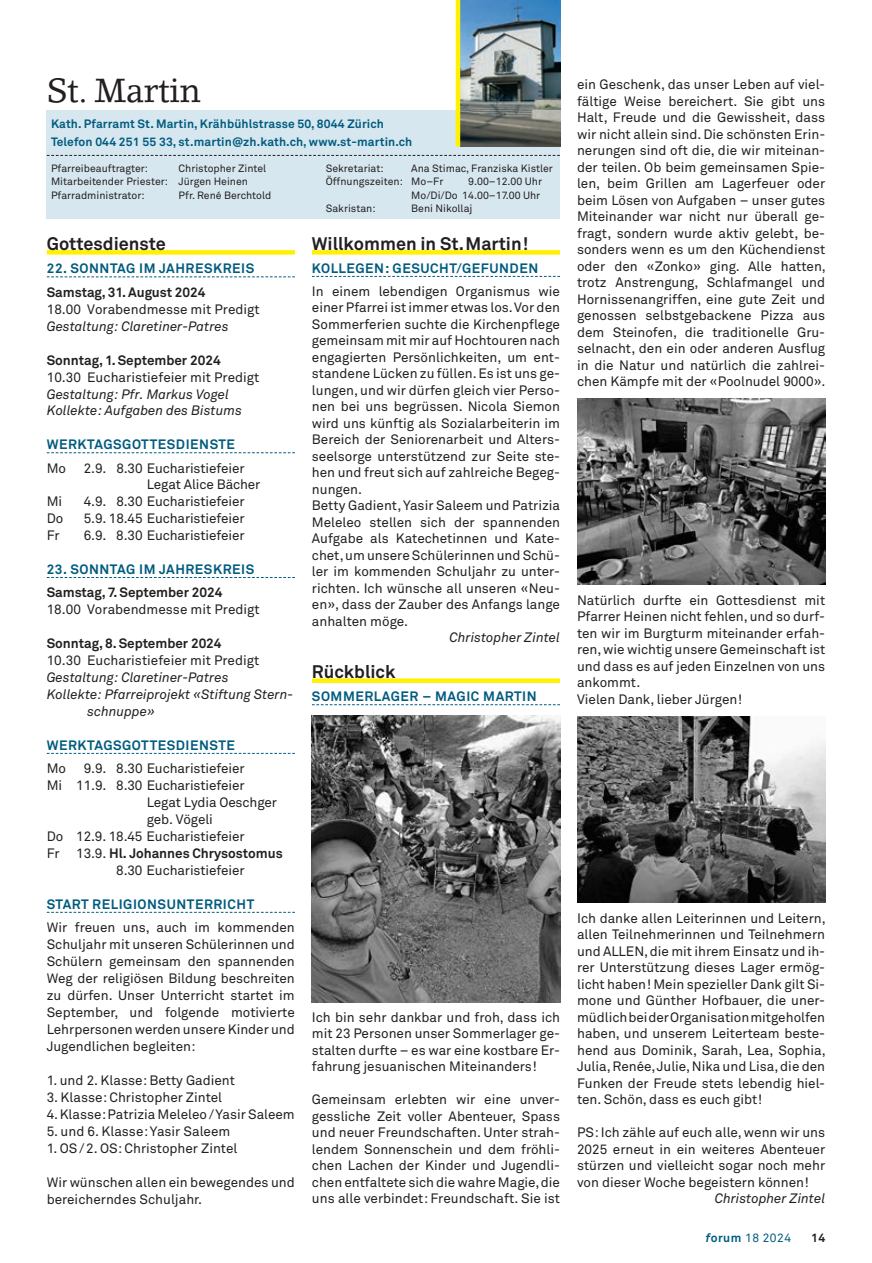
<style>
.page{position:relative;width:872px;height:1263px;background:#fff}
.page>*{position:absolute;margin:0;border:0;box-sizing:border-box;transform-origin:0 0}
.t1{font:33px "Lino Letter";letter-spacing:-.01em;color:#231f20}
.t2{font:700 18px "Akkurat Pro";color:#231f20}
.t3{font:13.5px/16.5px "Akkurat Pro";color:#231f20;text-align:justify}
.t4{font:italic 13.5px/17px "Akkurat Pro";letter-spacing:-.005em;color:#231f20}
.t5{font:700 13.5px "Akkurat Pro";letter-spacing:.04em;color:#005b7f}
.t6{font:700 13.5px "Akkurat Pro";letter-spacing:-.005em;color:#231f20}
.t7{font:700 12px/18px "Akkurat Pro";letter-spacing:.01em;color:#005b7f}
.t8{font:12px "Akkurat Pro";letter-spacing:.04em;color:#005b7f}
.t9{font:700 12px "Akkurat Pro";color:#231f20}
.t10{font:10.5px/13.5px "Akkurat Pro";color:#231f20}
.s1{font-weight:400}
.s2{font-weight:700;font-style:italic}
.s3{font-weight:700}
</style>
<div class="page">
<div style="left:47px;top:250px;width:248px;height:5px;background:#fff101"></div>
<svg style="left:47px;top:276px;width:248px;height:1px"></svg>
<svg style="left:47px;top:452px;width:248px;height:1px"></svg>
<svg style="left:47px;top:577px;width:248px;height:1px"></svg>
<svg style="left:47px;top:753px;width:248px;height:1px"></svg>
<svg style="left:47px;top:912px;width:248px;height:1px"></svg>
<div style="left:312px;top:250px;width:248px;height:5px;background:#fff101"></div>
<svg style="left:312px;top:276px;width:248px;height:1px"></svg>
<div style="left:312px;top:678px;width:248px;height:5px;background:#fff101"></div>
<svg style="left:312px;top:704px;width:248px;height:1px"></svg>
<div style="left:47px;top:111px;width:513px;height:108px;background:#d6e7ef"></div>
<img style="left:460px;top:0;width:100px;height:146px">
<hr style="left:456px;top:0;width:4px;height:146px;background:#fff101">
<svg style="left:47px;top:155px;width:513px;height:1px"></svg>
<img style="left:312px;top:716px;width:248px;height:286px">
<img style="left:577px;top:399px;width:248px;height:185px">
<img style="left:577px;top:717px;width:248px;height:185px">
<h1 class="t1" style="left:47px;top:70px;width:156px">St. Martin</h1>
<p class="t7" style="left:51px;top:115px;width:363px">Kath. Pfarramt St. Martin, Krähbühlstrasse 50, 8044 Zürich<br>Telefon 044 251 55 33, st.martin@zh.kath.ch, www.st-martin.ch</p>
<p class="t10" style="left:51px;top:162px;width:99px">Pfarreibeauftragter:</p>
<p class="t10" style="left:51px;top:162px;width:217px;text-indent:128px">Christopher Zintel<br>Mitarbeitender Priester: Jürgen Heinen<br>Pfarradministrator:</p>
<p class="t10" style="left:326px;top:162px;width:59px">Sekretariat:</p>
<p class="t10" style="left:326px;top:162px;width:229px;text-indent:86px">Ana Stimac, Franziska Kistler<br>Öffnungszeiten: Mo–Fr</p>
<p class="t10" style="left:411px;top:175px;width:132px;text-align:right">9.00–12.00 Uhr<br>Mo/Di/Do 14.00–17.00 Uhr</p>
<p class="t10" style="left:179px;top:189px;width:94px">Pfr. René Berchtold</p>
<h2 class="t2" style="left:47px;top:233px;width:121px">Gottesdienste</h2>
<p class="t5" style="left:47px;top:260px;width:209px">22. SONNTAG IM JAHRESKREIS</p>
<p class="t6" style="left:47px;top:284px;width:160px">Samstag, 31. August 2024</p>
<p class="t3" style="left:47px;top:301px;width:214px">18.00 Vorabendmesse mit Predigt</p>
<p class="t4" style="left:47px;top:318px;width:183px">Gestaltung: Claretiner-Patres</p>
<p class="t6" style="left:47px;top:351px;width:175px">Sonntag, 1. September 2024</p>
<p class="t3" style="left:47px;top:369px;width:214px">10.30 Eucharistiefeier mit Predigt</p>
<p class="t4" style="left:47px;top:386px;width:197px">Gestaltung: Pfr. Markus Vogel<br>Kollekte: Aufgaben des Bistums</p>
<p class="t5" style="left:47px;top:436px;width:190px">WERKTAGSGOTTESDIENSTE</p>
<p class="t3" style="left:47px;top:460px;width:21px">Mo</p>
<p class="t3" style="left:147px;top:460px;width:115px;text-indent:-63px">2.9. 8.30 Eucharistiefeier<br>Legat Alice Bächer</p>
<p class="t3" style="left:47px;top:494px;width:17px">Mi</p>
<p class="t3" style="left:84px;top:494px;width:162px">4.9. 8.30 Eucharistiefeier</p>
<p class="t3" style="left:47px;top:511px;width:18px">Do</p>
<p class="t3" style="left:84px;top:511px;width:162px">5.9. 18.45 Eucharistiefeier</p>
<p class="t3" style="left:47px;top:528px;width:14px">Fr</p>
<p class="t3" style="left:84px;top:528px;width:162px">6.9. 8.30 Eucharistiefeier</p>
<p class="t5" style="left:47px;top:561px;width:209px">23. SONNTAG IM JAHRESKREIS</p>
<p class="t6" style="left:47px;top:584px;width:177px">Samstag, 7. September 2024</p>
<p class="t3" style="left:47px;top:602px;width:214px">18.00 Vorabendmesse mit Predigt</p>
<p class="t6" style="left:47px;top:635px;width:176px">Sonntag, 8. September 2024</p>
<p class="t3" style="left:47px;top:653px;width:214px">10.30 Eucharistiefeier mit Predigt</p>
<p class="t4" style="left:47px;top:669px;width:183px">Gestaltung: Claretiner-Patres</p>
<p class="t4" style="left:47px;top:686px;width:248px">Kollekte: Pfarreiprojekt «Stiftung Stern-</p>
<p class="t4" style="left:87px;top:703px;width:69px">schnuppe»</p>
<p class="t5" style="left:47px;top:737px;width:190px">WERKTAGSGOTTESDIENSTE</p>
<p class="t3" style="left:47px;top:761px;width:21px">Mo</p>
<p class="t3" style="left:84px;top:761px;width:162px">9.9. 8.30 Eucharistiefeier</p>
<p class="t3" style="left:47px;top:778px;width:199px">Mi 11.9. 8.30 Eucharistiefeier</p>
<p class="t3" style="left:147px;top:795px;width:132px">Legat Lydia Oeschger</p>
<p class="t3" style="left:147px;top:812px;width:68px">geb. Vögeli</p>
<p class="t3" style="left:47px;top:829px;width:199px">Do 12.9. 18.45 Eucharistiefeier</p>
<p class="t6" style="left:47px;top:845px;width:237px"><span class="s1">Fr 13.9.</span> Hl. Johannes Chrysostomus</p>
<p class="t3" style="left:116px;top:862px;width:130px">8.30 Eucharistiefeier</p>
<p class="t5" style="left:47px;top:896px;width:209px">START RELIGIONSUNTERRICHT</p>
<p class="t3" style="left:47px;top:919px;width:250px;line-height:17px">Wir freuen uns, auch im kommenden Schuljahr mit unseren Schülerinnen und Schülern gemeinsam den spannenden Weg der religiösen Bildung beschreiten zu dürfen. Unser Unterricht startet im September, und folgende motivierte Lehrpersonen werden unsere Kinder und Jugendlichen begleiten:</p>
<p class="t3" style="left:47px;top:1072px;width:190px">1. und 2. Klasse: Betty Gadient</p>
<p class="t3" style="left:47px;top:1089px;width:177px">3. Klasse: Christopher Zintel</p>
<p class="t3" style="left:47px;top:1106px;width:250px">4. Klasse: Patrizia Meleleo/Yasir Saleem</p>
<p class="t3" style="left:47px;top:1123px;width:185px">5. und 6. Klasse: Yasir Saleem</p>
<p class="t3" style="left:47px;top:1140px;width:192px">1. OS/2. OS: Christopher Zintel</p>
<p class="t3" style="left:47px;top:1174px;width:250px;line-height:17px">Wir wünschen allen ein bewegendes und bereicherndes Schuljahr.</p>
<p class="t10" style="left:326px;top:202px;width:51px">Sakristan:</p>
<p class="t10" style="left:411px;top:202px;width:63px">Beni Nikollaj</p>
<h2 class="t2" style="left:312px;top:233px;width:218px">Willkommen in St.Martin!</h2>
<p class="t5" style="left:312px;top:260px;width:228px">KOLLEGEN: GESUCHT/GEFUNDEN</p>
<p class="t3" style="left:312px;top:283px;width:250px;text-align:left">In einem lebendigen Organismus wie einer Pfarrei ist immer etwas los. Vor den Sommerferien suchte die Kirchenpflege gemeinsam mit mir auf Hochtouren nach engagierten Persönlichkeiten, um ent&shy;standene Lücken zu füllen. Es ist uns ge&shy;lungen, und wir dürfen gleich vier Perso&shy;nen bei uns begrüssen. Nicola Siemon wird uns künftig als Sozialarbeiterin im Bereich der Seniorenarbeit und Alters&shy;seelsorge unterstützend zur Seite ste&shy;hen und freut sich auf zahlreiche Begeg&shy;nungen.<br>Betty Gadient, Yasir Saleem und Patrizia Meleleo stellen sich der spannenden Aufgabe als Katechetinnen und Kate&shy;chet, um unsere Schülerinnen und Schü&shy;ler im kommenden Schuljahr zu unter&shy;richten. Ich wünsche all unseren «Neu&shy;en», dass der Zauber des Anfangs lange anhalten möge.</p>
<p class="t4" style="left:449px;top:629px;width:112px">Christopher Zintel</p>
<h2 class="t2" style="left:312px;top:661px;width:85px">Rückblick</h2>
<p class="t5" style="left:312px;top:688px;width:226px">SOMMERLAGER – MAGIC MARTIN</p>
<p class="t3" style="left:312px;top:1009px;width:250px">Ich bin sehr dankbar und froh, dass ich mit 23 Personen unser Sommerlager ge&shy;stalten durfte – es war eine kostbare Er&shy;fahrung jesuanischen Miteinanders!</p>
<p class="t3" style="left:312px;top:1092px;width:250px">Gemeinsam erlebten wir eine unver&shy;gessliche Zeit voller Abenteuer, Spass und neuer Freundschaften. Unter strah&shy;lendem Sonnenschein und dem fröhli&shy;chen Lachen der Kinder und Jugendli&shy;chen entfaltete sich die wahre Magie, die uns alle verbindet: Freundschaft. Sie ist</p>
<p class="t3" style="left:577px;top:77px;width:250px">ein Geschenk, das unser Leben auf viel&shy;fältige Weise bereichert. Sie gibt uns Halt, Freude und die Gewissheit, dass wir nicht allein sind. Die schönsten Erin&shy;nerungen sind oft die, die wir miteinan&shy;der teilen. Ob beim gemeinsamen Spie&shy;len, beim Grillen am Lagerfeuer oder beim Lösen von Aufgaben – unser gutes Miteinander war nicht nur überall ge&shy;fragt, sondern wurde aktiv gelebt, be&shy;sonders wenn es um den Küchendienst oder den «Zonko» ging. Alle hatten, trotz Anstrengung, Schlafmangel und Hornissenangriffen, eine gute Zeit und genossen selbstgebackene Pizza aus dem Steinofen, die traditionelle Gru&shy;selnacht, den ein oder anderen Ausflug in die Natur und natürlich die zahlrei&shy;chen Kämpfe mit der «Poolnudel 9000».</p>
<p class="t3" style="left:577px;top:592px;width:250px;text-align:left">Natürlich durfte ein Gottesdienst mit Pfarrer Heinen nicht fehlen, und so durf&shy;ten wir im Burgturm miteinander erfah&shy;ren, wie wichtig unsere Gemeinschaft ist und dass es auf jeden Einzelnen von uns ankommt.<br>Vielen Dank, lieber Jürgen!</p>
<p class="t3" style="left:577px;top:910px;width:250px">Ich danke allen Leiterinnen und Leitern, allen Teilnehmerinnen und Teilnehmern und ALLEN, die mit ihrem Einsatz und ih&shy;rer Unterstützung dieses Lager ermög&shy;licht haben! Mein spezieller Dank gilt Si&shy;mone und Günther Hofbauer, die uner&shy;müdlich bei der Organisation mitgeholfen haben, und unserem Leiterteam beste&shy;hend aus Dominik, Sarah, Lea, Sophia, Julia, Renée, Julie, Nika und Lisa, die den Funken der Freude stets lebendig hiel&shy;ten. Schön, dass es euch gibt!</p>
<p class="t3" style="left:577px;top:1125px;width:250px">PS: Ich zähle auf euch alle, wenn wir uns 2025 erneut in ein weiteres Abenteuer stürzen und vielleicht sogar noch mehr von dieser Woche begeistern können!</p>
<p class="t4" style="left:714px;top:1190px;width:112px">Christopher Zintel</p>
<p class="t8" style="left:705px;top:1231px;width:87px"><span class="s2">f</span><span class="s3">orum</span> 18 2024</p>
<p class="t9" style="left:811px;top:1231px;width:16px">14</p>
</div>
